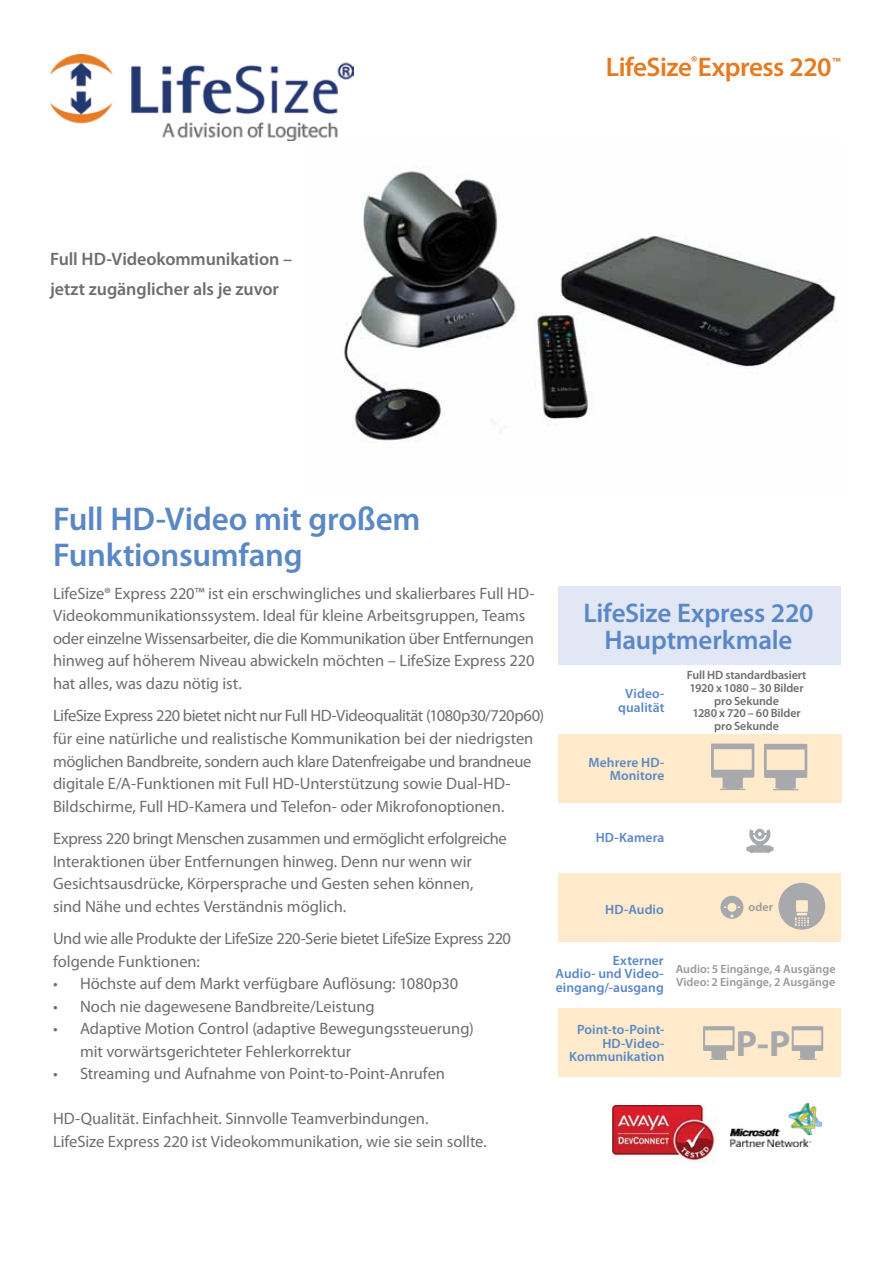
<style>
.page{position:relative;width:893px;height:1263px;background:#fff}
.page>*{position:absolute;margin:0;border:0;box-sizing:border-box;transform-origin:0 0}
.t1{font:700 36.6px "Myriad";color:#a8a9ac}
.t2{font:600 33px/36px "Myriad Pro";letter-spacing:-.01em;color:#5a87c6}
.t3{font:600 27px/27px "Myriad Pro";letter-spacing:-.01em;color:#5a87c6;text-align:center}
.t4{font:600 27px "Myriad Pro";letter-spacing:-.02em;color:#e67a1e}
.t5{font:600 18px/30px "Myriad Pro";letter-spacing:-.005em;color:#6d6e71}
.t6{font:16.5px/22.5px "Myriad Pro";letter-spacing:-.005em;color:#6d6e71}
.t7{font:16.5px/22.5px "Myriad Pro";letter-spacing:-.025em;color:#6d6e71}
.t8{font:600 13.5px/13.5px "Myriad Pro";letter-spacing:.005em;color:#5a87c6;text-align:right}
.t9{font:600 12px/12.8px "Myriad Pro";letter-spacing:-.01em;color:#6d6e71;text-align:center}
.t10{font:600 12px/12.8px "Myriad Pro";color:#999}
</style>
<div class="page">
<div style="left:558px;top:874px;width:283px;height:68px;background:#ffeacb"></div>
<div style="left:558px;top:587px;width:283px;height:78px;background:#e2e7f5"></div>
<div style="left:558px;top:734px;width:284px;height:69px;background:#ffeacb"></div>
<div style="left:558px;top:1008px;width:283px;height:69px;background:#ffeacb"></div>
<svg style="left:792px;top:1026px;width:31px;height:34px"></svg>
<svg style="left:703px;top:1026px;width:31px;height:34px"></svg>
<svg style="left:764px;top:744px;width:43px;height:46px"></svg>
<svg style="left:746px;top:829px;width:27px;height:24px"></svg>
<svg style="left:778px;top:883px;width:47px;height:46px"></svg>
<svg style="left:711px;top:743px;width:43px;height:47px"></svg>
<img style="left:344px;top:168px;width:492px;height:274px">
<svg style="left:720px;top:896px;width:23px;height:23px"></svg>
<img style="left:731px;top:1103px;width:90px;height:43px">
<img style="left:613px;top:1105px;width:103px;height:58px">
<img style="left:50px;top:54px;width:303px;height:87px">
<p class="t5" style="left:50px;top:244px;width:244px">Full HD-Videokommunikation – jetzt zugänglicher als je zuvor</p>
<h3 class="t4" style="left:606px;top:49px;width:236px">LifeSize<sup>®</sup>Express 220<sup>™</sup></h3>
<h2 class="t2" style="left:53px;top:500px;width:369px">Full HD-Video mit großem<br>Funktionsumfang</h2>
<p class="t6" style="left:53px;top:582px;width:483px">LifeSize® Express 220™ ist ein erschwingliches und skalierbares Full HD-Videokommunikationssystem. Ideal für kleine Arbeitsgruppen, Teams oder einzelne Wissensarbeiter, die die Kommunikation über Entfernungen hinweg auf höherem Niveau abwickeln möchten – LifeSize Express 220 hat alles, was dazu nötig ist.</p>
<p class="t6" style="left:53px;top:704px;width:493px">LifeSize Express 220 bietet nicht nur Full HD-Videoqualität (1080p30/720p60) für eine natürliche und realistische Kommunikation bei der niedrigsten möglichen Bandbreite, sondern auch klare Datenfreigabe und brandneue digitale E/A-Funktionen mit Full HD-Unterstützung sowie Dual-HD-Bildschirme, Full HD-Kamera und Telefon- oder Mikrofonoptionen.</p>
<p class="t6" style="left:53px;top:827px;width:455px">Express 220 bringt Menschen zusammen und ermöglicht erfolgreiche Interaktionen über Entfernungen hinweg. Denn nur wenn wir Gesichtsausdrücke, Körpersprache und Gesten sehen können,<br>sind Nähe und echtes Verständnis möglich.</p>
<p class="t7" style="left:53px;top:927px;width:459px">Und wie alle Produkte der LifeSize 220-Serie bietet LifeSize Express 220 folgende Funktionen:</p>
<p class="t6" style="left:53px;top:972px;width:407px">• Höchste auf dem Markt verfügbare Auflösung: 1080p30</p>
<p class="t6" style="left:53px;top:995px;width:323px">• Noch nie dagewesene Bandbreite/Leistung</p>
<p class="t6" style="left:80px;top:1017px;width:395px;text-indent:-27px">• Adaptive Motion Control (adaptive Bewegungssteuerung) mit vorwärtsgerichteter Fehlerkorrektur</p>
<p class="t6" style="left:53px;top:1062px;width:393px">• Streaming und Aufnahme von Point-to-Point-Anrufen</p>
<p class="t6" style="left:53px;top:1107px;width:435px">HD-Qualität. Einfachheit. Sinnvolle Teamverbindungen.<br>LifeSize Express 220 ist Videokommunikation, wie sie sein sollte.</p>
<h3 class="t3" style="left:583px;top:599px;width:232px">LifeSize Express 220<br>Hauptmerkmale</h3>
<p class="t8" style="left:618px;top:687px;width:48px;text-align:center">Video&shy;qualität</p>
<p class="t9" style="left:687px;top:668px;width:121px">Full HD standardbasiert<br>1920 x 1080 – 30 Bilder pro Sekunde<br>1280 x 720 – 60 Bilder pro Sekunde</p>
<p class="t8" style="left:588px;top:755px;width:77px">Mehrere HD-<br>Monitore</p>
<p class="t8" style="left:596px;top:831px;width:70px">HD-Kamera</p>
<p class="t8" style="left:605px;top:902px;width:60px">HD-Audio</p>
<p class="t10" style="left:748px;top:900px;width:26px">oder</p>
<p class="t8" style="left:556px;top:953px;width:110px;text-align:justify;text-indent:57px">Externer Audio- und Video&shy;eingang/-ausgang</p>
<p class="t10" style="left:676px;top:963px;width:161px">Audio: 5 Eingänge, 4 Ausgänge<br>Video: 2 Eingänge, 2 Ausgänge</p>
<p class="t8" style="left:569px;top:1023px;width:97px">Point-to-Point-<br>HD-Video-<br>Kommunikation</p>
<h1 class="t1" style="left:736px;top:1024px;width:56px">P-P</h1>
</div>
